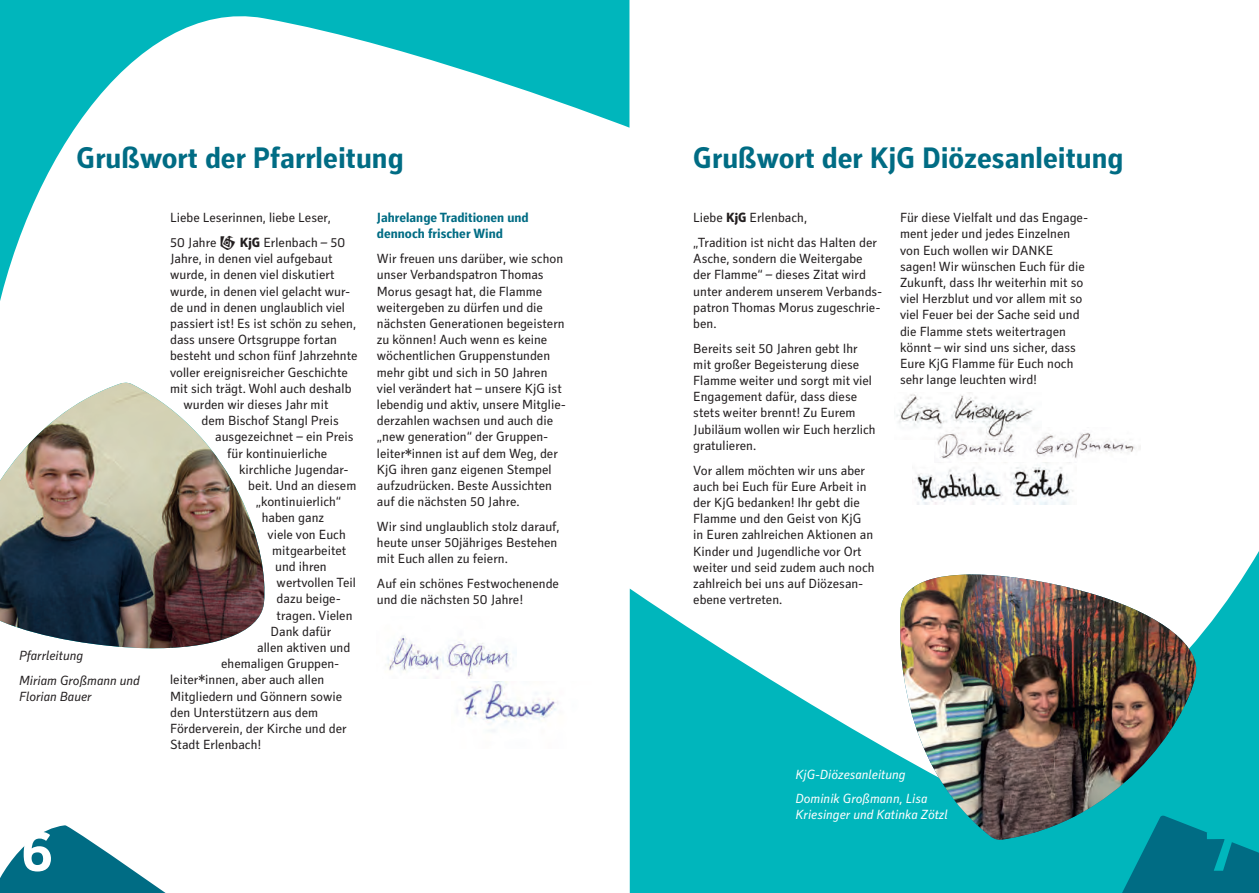
<style>
.page{position:relative;width:1259px;height:893px;background:#fff}
.page>*{position:absolute;margin:0;border:0;box-sizing:border-box;transform-origin:0 0}
.t1{font:700 58.5px "Secca Kj G";color:#fff}
.t2{font:700 58.5px "Secca Kj G";color:#00b6bc}
.t3{font:700 30px "Secca Kj G";color:#006c84}
.t4{font:13.5px/16.2px "Secca Kj G";color:#231f20}
.t5{font:italic 13.5px/24.8px "Secca Kj G";color:#fff}
.t6{font:700 13.5px/16.2px "Secca Kj G";color:#006c84}
.t7{font:italic 13.5px/24.8px "Secca Kj G";color:#231f20}
</style>
<div class="page">
<svg style="left:630px;top:551px;width:629px;height:342px;fill:#00b6bc"></svg>
<svg style="left:1060px;top:815px;width:199px;height:78px;background:#008e9d"></svg>
<svg style="left:0;top:825px;width:166px;height:68px"></svg>
<svg style="left:0;top:0;width:629px;height:301px"></svg>
<img style="left:0;top:383px;width:265px;height:266px">
<img style="left:463px;top:682px;width:95px;height:49px">
<img style="left:387px;top:635px;width:129px;height:43px">
<svg style="left:897px;top:555px;width:305px;height:19px"></svg>
<img style="left:897px;top:574px;width:305px;height:266px">
<img style="left:937px;top:432px;width:203px;height:27px">
<img style="left:912px;top:462px;width:162px;height:43px">
<img style="left:896px;top:392px;width:145px;height:47px">
<h2 class="t3" style="left:77px;top:141px;width:329px">Grußwort der Pfarrleitung</h2>
<h2 class="t3" style="left:693px;top:141px;width:432px">Grußwort der KjG Diözesanleitung</h2>
<p class="t7" style="left:19px;top:644px;width:122px">Pfarrleitung<br>Miriam Großmann und</p>
<p class="t7" style="left:19px;top:685px;width:74px">Florian Bauer</p>
<p class="t4" style="left:170px;top:206px;width:177px;line-height:24.8px">Liebe Leserinnen, liebe Leser,<br>50 Jahre { } Erlenbach – 50</p>
<p class="t4" style="left:170px;top:251px;width:164px">Jahre, in denen viel aufgebaut</p>
<p class="t4" style="left:170px;top:267px;width:166px">wurde, in denen viel diskutiert</p>
<p class="t4" style="left:170px;top:283px;width:181px">wurde, in denen viel gelacht wur-</p>
<p class="t4" style="left:170px;top:300px;width:176px">de und in denen unglaublich viel</p>
<p class="t4" style="left:170px;top:316px;width:188px">passiert ist! Es ist schön zu sehen,</p>
<p class="t4" style="left:170px;top:332px;width:168px">dass unsere Ortsgruppe fortan</p>
<p class="t4" style="left:170px;top:348px;width:189px">besteht und schon fünf Jahrzehnte</p>
<p class="t4" style="left:170px;top:364px;width:179px">voller ereignisreicher Geschichte</p>
<p class="t4" style="left:170px;top:381px;width:183px">mit sich trägt. Wohl auch deshalb</p>
<p class="t4" style="left:184px;top:397px;width:146px">wurden wir dieses Jahr mit</p>
<p class="t4" style="left:202px;top:413px;width:139px">dem Bischof Stangl Preis</p>
<p class="t4" style="left:215px;top:429px;width:140px">ausgezeichnet – ein Preis</p>
<p class="t4" style="left:227px;top:445px;width:102px">für kontinuierliche</p>
<p class="t4" style="left:239px;top:462px;width:111px">kirchliche Jugendar-</p>
<p class="t4" style="left:248px;top:478px;width:110px">beit. Und an diesem</p>
<p class="t4" style="left:256px;top:494px;width:87px">„kontinuierlich“</p>
<p class="t4" style="left:262px;top:510px;width:64px">haben ganz</p>
<p class="t4" style="left:268px;top:526px;width:80px">viele von Euch</p>
<p class="t4" style="left:272px;top:543px;width:76px">mitgearbeitet</p>
<p class="t4" style="left:275px;top:559px;width:53px">und ihren</p>
<p class="t4" style="left:277px;top:575px;width:81px">wertvollen Teil</p>
<p class="t4" style="left:277px;top:591px;width:65px">dazu beige-</p>
<p class="t4" style="left:277px;top:607px;width:77px">tragen. Vielen</p>
<p class="t4" style="left:271px;top:624px;width:62px">Dank dafür</p>
<p class="t4" style="left:257px;top:640px;width:95px">allen aktiven und</p>
<p class="t4" style="left:221px;top:656px;width:119px">ehemaligen Gruppen-</p>
<p class="t4" style="left:170px;top:672px;width:156px">leiter*innen, aber auch allen</p>
<p class="t4" style="left:170px;top:688px;width:174px">Mitgliedern und Gönnern sowie</p>
<p class="t4" style="left:170px;top:705px;width:150px">den Unterstützern aus dem</p>
<p class="t4" style="left:170px;top:721px;width:178px">Förderverein, der Kirche und der</p>
<p class="t4" style="left:170px;top:737px;width:92px">Stadt Erlenbach!</p>
<p class="t6" style="left:377px;top:210px;width:153px">Jahrelange Traditionen und dennoch frischer Wind</p>
<p class="t4" style="left:377px;top:251px;width:190px">Wir freuen uns darüber, wie schon unser Verbandspatron Thomas<br>Morus gesagt hat, die Flamme weitergeben zu dürfen und die nächsten Generationen begeistern zu können! Auch wenn es keine wöchentlichen Gruppenstunden mehr gibt und sich in 50 Jahren viel verändert hat – unsere KjG ist lebendig und aktiv, unsere Mitglie&shy;derzahlen wachsen und auch die „new generation“ der Gruppen&shy;leiter*innen ist auf dem Weg, der<br>KjG ihren ganz eigenen Stempel aufzudrücken. Beste Aussichten auf die nächsten 50 Jahre.</p>
<p class="t4" style="left:377px;top:519px;width:184px">Wir sind unglaublich stolz darauf, heute unser 50jähriges Bestehen mit Euch allen zu feiern.</p>
<p class="t4" style="left:377px;top:576px;width:184px">Auf ein schönes Festwochenende und die nächsten 50 Jahre!</p>
<p class="t4" style="left:693px;top:206px;width:185px;line-height:24.8px">Liebe } Erlenbach,<br>„Tradition ist nicht das Halten der</p>
<p class="t4" style="left:693px;top:251px;width:190px">Asche, sondern die Weitergabe der Flamme“ – dieses Zitat wird unter anderem unserem Verbands&shy;patron Thomas Morus zugeschrie&shy;ben.</p>
<p class="t4" style="left:693px;top:340px;width:184px">Bereits seit 50 Jahren gebt Ihr mit großer Begeisterung diese<br>Flamme weiter und sorgt mit viel<br>Engagement dafür, dass diese stets weiter brennt! Zu Eurem<br>Jubiläum wollen wir Euch herzlich gratulieren.</p>
<p class="t4" style="left:693px;top:462px;width:183px">Vor allem möchten wir uns aber auch bei Euch für Eure Arbeit in der KjG bedanken! Ihr gebt die<br>Flamme und den Geist von KjG in Euren zahlreichen Aktionen an<br>Kinder und Jugendliche vor Ort weiter und seid zudem auch noch zahlreich bei uns auf Diözesan&shy;ebene vertreten.</p>
<p class="t4" style="left:900px;top:210px;width:189px">Für diese Vielfalt und das Engage&shy;ment jeder und jedes Einzelnen von Euch wollen wir DANKE sagen! Wir wünschen Euch für die<br>Zukunft, dass Ihr weiterhin mit so viel Herzblut und vor allem mit so viel Feuer bei der Sache seid und die Flamme stets weitertragen könnt – wir sind uns sicher, dass<br>Eure KjG Flamme für Euch noch sehr lange leuchten wird!</p>
<p class="t5" style="left:795px;top:762px;width:133px">KjG-Diözesanleitung<br>Dominik Großmann, Lisa</p>
<p class="t5" style="left:795px;top:803px;width:154px">Kriesinger und Katinka Zötzl</p>
<h1 class="t1" style="left:20px;top:818px;width:35px">6</h1>
<h1 class="t2" style="left:1206px;top:818px;width:30px">7</h1>
</div>
